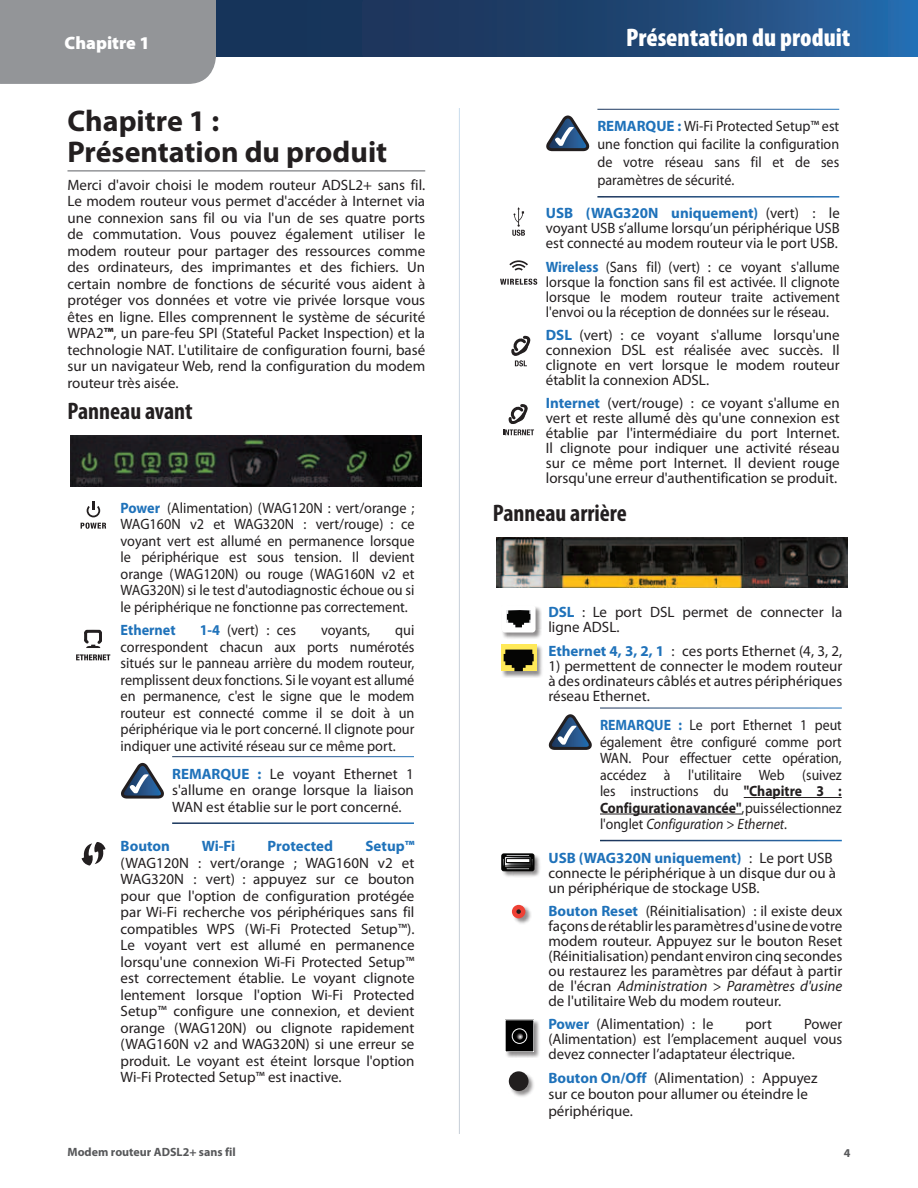
<style>
.page{position:relative;width:918px;height:1188px;background:#fff}
.page>*{position:absolute;margin:0;border:0;box-sizing:border-box;transform-origin:0 0}
.t1{font:700 30px/31.5px "Myriad Pro";color:#231f20}
.t2{font:900 condensed 25.5px "Myriad Pro";color:#fff}
.t3{font:700 condensed 24px "Myriad Pro";color:#231f20}
.t4{font:900 18px "Myriad Pro";color:#fff}
.t5{font:15px/16.5px "Myriad Pro";color:#231f20;text-align:justify}
.t6{font:15px/16.5px "Myriad Pro";color:#231f20;text-align:justify;scale:.95 1}
.t7{font:15px/16.5px "Myriad Pro";color:#231f20;text-align:justify;scale:.92 1}
.t8{font:15px/18px "Myriad Pro";color:#231f20;text-align:justify;scale:.94 1}
.t9{font:700 15px "Myriad Pro";color:#1f72ba}
.t10{font:700 15px "Myriad Pro";color:#1f72ba;scale:.95 1}
.t11{font:700 12px "Myriad Pro";color:#57585a}
.s1{font-weight:700}
.s2{font-weight:700;color:#1f72ba}
.s3{font-style:italic}
</style>
<div class="page">
<div style="left:0;top:0;width:216px;height:84px;background:#939598"></div>
<svg style="left:219px;top:3px;width:696px;height:51px;background:#1e4472"></svg>
<hr style="left:68px;top:170px;width:357px;height:2px;background:#939598">
<img style="left:71px;top:436px;width:351px;height:50px">
<svg style="left:81px;top:523px;width:25px;height:6px"></svg>
<svg style="left:87px;top:502px;width:13px;height:15px"></svg>
<svg style="left:76px;top:654px;width:34px;height:6px"></svg>
<svg style="left:84px;top:629px;width:18px;height:19px"></svg>
<svg style="left:121px;top:763px;width:43px;height:36px"></svg>
<svg style="left:81px;top:842px;width:25px;height:24px"></svg>
<svg style="left:546px;top:116px;width:44px;height:35px"></svg>
<svg style="left:512px;top:207px;width:13px;height:29px"></svg>
<svg style="left:500px;top:279px;width:37px;height:6px"></svg>
<svg style="left:509px;top:260px;width:19px;height:11px"></svg>
<svg style="left:511px;top:335px;width:20px;height:31px"></svg>
<svg style="left:503px;top:404px;width:31px;height:31px"></svg>
<img style="left:496px;top:538px;width:351px;height:50px">
<div style="left:502px;top:605px;width:40px;height:34px;background:#231f20;opacity:.5"></div>
<div style="left:502px;top:605px;width:34px;height:28px;background:#fff;border-radius:3px"></div>
<svg style="left:507px;top:610px;width:24px;height:13px"></svg>
<svg style="left:507px;top:611px;width:23px;height:16px"></svg>
<div style="left:501px;top:644px;width:42px;height:34px;background:#231f20;opacity:.5"></div>
<svg style="left:501px;top:645px;width:35px;height:26px"></svg>
<svg style="left:504px;top:650px;width:30px;height:21px"></svg>
<svg style="left:548px;top:714px;width:44px;height:36px"></svg>
<hr style="left:744px;top:797px;width:98px;height:1px;background:#231f20">
<hr style="left:600px;top:814px;width:142px;height:1px;background:#231f20">
<div style="left:501px;top:854px;width:42px;height:24px;background:#231f20;opacity:.5"></div>
<img style="left:502px;top:855px;width:36px;height:17px">
<svg style="left:503px;top:854px;width:30px;height:16px"></svg>
<div style="left:512px;top:905px;width:20px;height:20px;background:#231f20;opacity:.5"></div>
<div style="left:512px;top:905px;width:13px;height:13px;background:#ee4135;border-radius:50%"></div>
<svg style="left:516px;top:909px;width:5px;height:5px"></svg>
<div style="left:505px;top:1020px;width:36px;height:38px;background:#231f20;opacity:.5"></div>
<div style="left:505px;top:1020px;width:29px;height:32px;background:#000"></div>
<div style="left:512px;top:1029px;width:15px;height:15px;border:1px solid #fff;border-radius:50%"></div>
<svg style="left:516px;top:1033px;width:7px;height:7px"></svg>
<div style="left:509px;top:1071px;width:26px;height:27px;background:#231f20;opacity:.5"></div>
<div style="left:509px;top:1071px;width:20px;height:20px;background:#211e1e;border-radius:50%"></div>
<p class="t4" style="left:65px;top:32px;width:87px">Chapitre 1</p>
<h2 class="t2" style="left:626px;top:21px;width:226px">Présentation du produit</h2>
<h1 class="t1" style="left:68px;top:104px;width:321px">Chapitre 1 :<br>Présentation du produit</h1>
<p class="t5" style="left:68px;top:176px;width:359px">Merci d'avoir choisi le modem routeur ADSL2+ sans fil.<br>Le modem routeur vous permet d'accéder à Internet via une connexion sans fil ou via l'un de ses quatre ports de commutation. Vous pouvez également utiliser le modem routeur pour partager des ressources comme des ordinateurs, des imprimantes et des fichiers. Un certain nombre de fonctions de sécurité vous aident à protéger vos données et votre vie privée lorsque vous êtes en ligne. Elles comprennent le système de sécurité WPA2<span class="s1">™</span>, un pare-feu SPI (Stateful Packet Inspection) et la technologie NAT. L'utilitaire de configuration fourni, basé sur un navigateur Web, rend la configuration du modem routeur très aisée.</p>
<h3 class="t3" style="left:68px;top:396px;width:127px">Panneau avant</h3>
<p class="t6" style="left:121px;top:499px;width:311px"><span class="s2">Power</span> (Alimentation) (WAG120N : vert/orange ; WAG160N v2 et WAG320N : vert/rouge) : ce voyant vert est allumé en permanence lorsque le périphérique est sous tension. Il devient orange (WAG120N) ou rouge (WAG160N v2 et WAG320N) si le test d'autodiagnostic échoue ou si le périphérique ne fonctionne pas correctement.</p>
<p class="t10" style="left:121px;top:620px;width:60px">Ethernet</p>
<p class="t6" style="left:200px;top:622px;width:103px"><span class="s2">1-4</span> (vert) : ces</p>
<p class="t6" style="left:321px;top:622px;width:53px">voyants,</p>
<p class="t6" style="left:121px;top:622px;width:311px;text-indent:275px">qui correspondent chacun aux ports numérotés situés sur le panneau arrière du modem routeur, remplissent deux fonctions. Si le voyant est allumé en permanence, c'est le signe que le modem routeur est connecté comme il se doit à un périphérique via le port concerné. Il clignote pour indiquer une activité réseau sur ce même port.</p>
<p class="t5" style="left:172px;top:765px;width:243px"><span class="s2">REMARQUE :</span> Le voyant Ethernet 1 s'allume en orange lorsque la liaison WAN est établie sur le port concerné.</p>
<p class="t9" style="left:121px;top:836px;width:51px">Bouton</p>
<p class="t9" style="left:202px;top:836px;width:35px">Wi-Fi</p>
<p class="t9" style="left:268px;top:836px;width:67px">Protected</p>
<p class="t9" style="left:365px;top:836px;width:51px">Setup™</p>
<p class="t5" style="left:121px;top:854px;width:295px">(WAG120N : vert/orange ; WAG160N v2 et WAG320N : vert) : appuyez sur ce bouton pour que l'option de configuration protégée par Wi-Fi recherche vos périphériques sans fil compatibles WPS (Wi-Fi Protected Setup™).<br>Le voyant vert est allumé en permanence lorsqu'une connexion Wi-Fi Protected Setup™ est correctement établie. Le voyant clignote lentement lorsque l'option Wi-Fi Protected Setup™ configure une connexion, et devient orange (WAG120N) ou clignote rapidement (WAG160N v2 and WAG320N) si une erreur se produit. Le voyant est éteint lorsque l'option Wi-Fi Protected Setup™ est inactive.</p>
<p class="t8" style="left:597px;top:117px;width:259px"><span class="s2">REMARQUE :</span> Wi-Fi Protected Setup™ est une fonction qui facilite la configuration de votre réseau sans fil et de ses paramètres de sécurité.</p>
<p class="t5" style="left:546px;top:206px;width:295px;line-height:15px"><span class="s2">USB (WAG320N uniquement)</span> (vert) : le voyant USB s’allume lorsqu’un périphérique USB est connecté au modem routeur via le port USB.</p>
<p class="t6" style="left:546px;top:259px;width:311px;line-height:15px"><span class="s2">Wireless</span> (Sans fil) (vert) : ce voyant s'allume lorsque la fonction sans fil est activée. Il clignote lorsque le modem routeur traite activement l'envoi ou la réception de données sur le réseau.</p>
<p class="t5" style="left:546px;top:327px;width:295px;line-height:15px"><span class="s2">DSL</span> (vert) : ce voyant s'allume lorsqu'une connexion DSL est réalisée avec succès. Il clignote en vert lorsque le modem routeur établit la connexion ADSL.</p>
<p class="t5" style="left:546px;top:395px;width:295px;line-height:15px"><span class="s2">Internet</span> (vert/rouge) : ce voyant s'allume en vert et reste allumé dès qu'une connexion est établie par l'intermédiaire du port Internet.<br>Il clignote pour indiquer une activité réseau sur ce même port Internet. Il devient rouge lorsqu'une erreur d'authentification se produit.</p>
<h3 class="t3" style="left:493px;top:498px;width:136px">Panneau arrière</h3>
<p class="t5" style="left:548px;top:604px;width:295px;line-height:15px"><span class="s2">DSL</span> : Le port DSL permet de connecter la ligne ADSL.</p>
<p class="t5" style="left:548px;top:642px;width:295px"><span class="s2">Ethernet 4, 3, 2, 1</span> : ces ports Ethernet (4, 3, 2,</p>
<p class="t5" style="left:548px;top:658px;width:295px;line-height:15px">1) permettent de connecter le modem routeur à des ordinateurs câblés et autres périphériques réseau Ethernet.</p>
<p class="t7" style="left:600px;top:716px;width:264px"><span class="s2">REMARQUE :</span> Le port Ethernet 1 peut également être configuré comme port WAN. Pour effectuer cette opération, accédez à l'utilitaire Web (suivez les instructions du <span class="s1">"Chapitre 3 :<br>Configuration avancée"</span>, puis sélectionnez l'onglet <span class="s3">Configuration</span> &gt; <span class="s3">Ethernet</span>.</p>
<p class="t5" style="left:548px;top:850px;width:289px;line-height:15px;text-align:left"><span class="s2">USB (WAG320N uniquement)</span> : Le port USB connecte le périphérique à un disque dur ou à un périphérique de stockage USB.</p>
<p class="t5" style="left:548px;top:903px;width:295px;line-height:15px"><span class="s2">Bouton Reset</span> (Réinitialisation) : il existe deux façons de rétablir les paramètres d'usine de votre modem routeur. Appuyez sur le bouton Reset (Réinitialisation) pendant environ cinq secondes ou restaurez les paramètres par défaut à partir de l'écran <span class="s3">Administration &gt; Paramètres d'usine </span>de l'utilitaire Web du modem routeur.</p>
<p class="t5" style="left:548px;top:1016px;width:166px"><span class="s2">Power</span> (Alimentation) : le</p>
<p class="t5" style="left:746px;top:1016px;width:28px">port</p>
<p class="t5" style="left:548px;top:1017px;width:295px;line-height:15px;text-indent:256px">Power (Alimentation) est l’emplacement auquel vous devez connecter l’adaptateur électrique.</p>
<p class="t5" style="left:548px;top:1069px;width:271px;text-align:left"><span class="s2">Bouton On/Off</span> (Alimentation) : Appuyez sur ce bouton pour allumer ou éteindre le périphérique.</p>
<p class="t11" style="left:68px;top:1144px;width:170px">Modem routeur ADSL2+ sans fil</p>
<p class="t11" style="left:844px;top:1145px;width:8px">4</p>
</div>
